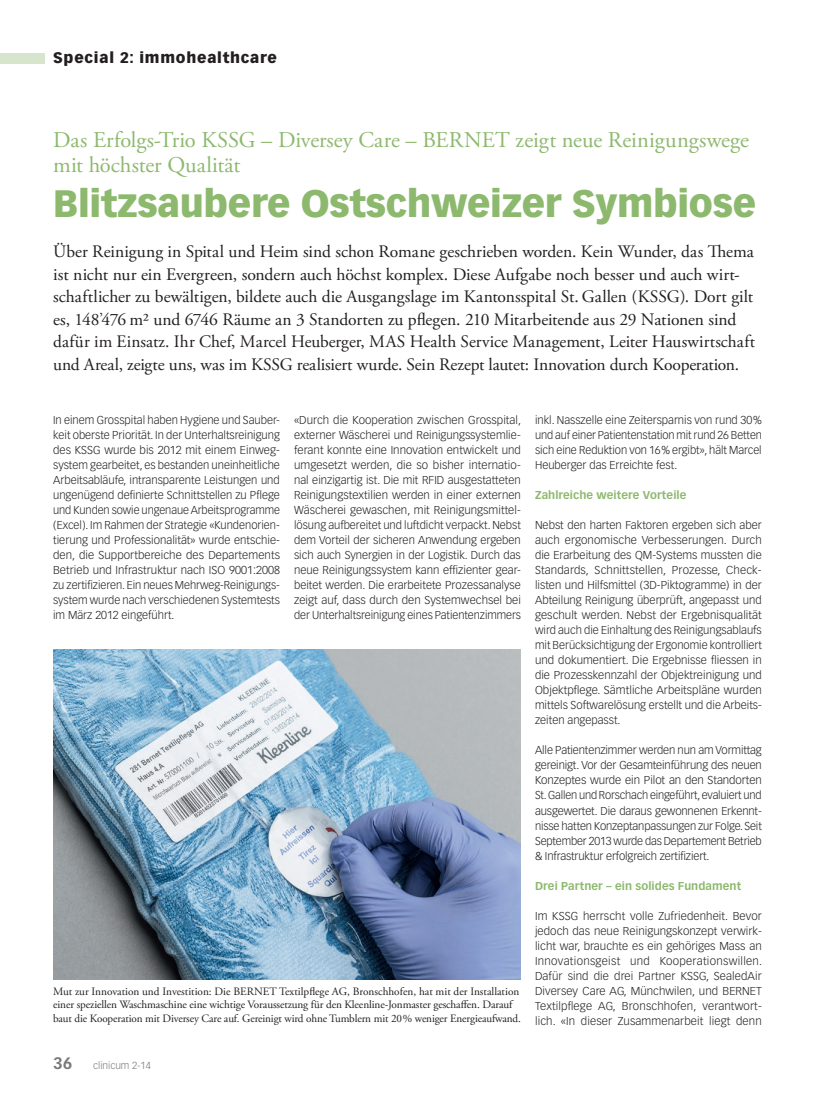
<style>
.page{position:relative;width:815px;height:1099px;background:#fff}
.page>*{position:absolute;margin:0;border:0;box-sizing:border-box;transform-origin:0 0}
.t1{font:900 37.5px "Vectora LT Std";letter-spacing:-.01em;color:#8db96e}
.t2{font:22.5px/25px "Adobe Garamond Pro";color:#8db96e}
.t3{font:17.5px/22.5px "Adobe Garamond Pro";color:#231f20}
.t4{font:900 15px "Vectora LT Std";letter-spacing:.05em;color:#231f20}
.t5{font:300 11.25px/15px "Vectora LT Std";color:#231f20;text-align:justify}
.t6{font:11.25px/13.5px "Adobe Garamond Pro";letter-spacing:-.01em;color:#231f20}
.t7{font:700 11.25px "Vectora LT Std";letter-spacing:.005em;color:#8db96e}
.t8{font:300 10px "Vectora LH";color:#76787b}
.s1{font-weight:700;font-size:16.25px}
</style>
<div class="page">
<div style="left:0;top:53px;width:45px;height:10px;background:#d8e5cd"></div>
<img style="left:53px;top:649px;width:468px;height:330px">
<h3 class="t4" style="left:53px;top:49px;width:225px">Special 2: immohealthcare</h3>
<h2 class="t2" style="left:53px;top:128px;width:697px">Das Erfolgs-Trio KSSG – Diversey Care – BERNET zeigt neue Reinigungswege mit höchster Qualität</h2>
<h1 class="t1" style="left:53px;top:180px;width:705px">Blitzsaubere Ostschweizer Symbiose</h1>
<p class="t3" style="left:53px;top:241px;width:703px">Über Reinigung in Spital und Heim sind schon Romane geschrieben worden. Kein Wunder, das Thema ist nicht nur ein Evergreen, sondern auch höchst komplex. Diese Aufgabe noch besser und auch wirt&shy;schaftlicher zu bewältigen, bildete auch die Ausgangslage im Kantonsspital St. Gallen (KSSG). Dort gilt es, 148’476 m2 und 6746 Räume an 3 Standorten zu pflegen. 210 Mitarbeitende aus 29 Nationen sind dafür im Einsatz. Ihr Chef, Marcel Heuberger, MAS Health Service Management, Leiter Hauswirtschaft und Areal, zeigte uns, was im KSSG realisiert wurde. Sein Rezept lautet: Innovation durch Kooperation.</p>
<p class="t5" style="left:53px;top:413px;width:228px">In einem Grosspital haben Hygiene und Sauber&shy;keit oberste Priorität. In der Unterhaltsreinigung des KSSG wurde bis 2012 mit einem Einweg&shy;system gearbeitet, es bestanden uneinheitliche Arbeitsabläufe, intransparente Leistungen und ungenügend definierte Schnittstellen zu Pflege und Kunden sowie ungenaue Arbeitsprogramme (Excel). Im Rahmen der Strategie «Kundenorien&shy;tierung und Professionalität» wurde entschie&shy;den, die Supportbereiche des Departements Betrieb und Infrastruktur nach ISO 9001:2008 zu zertifizieren. Ein neues Mehrweg-Reinigungs&shy;system wurde nach verschiedenen Systemtests im März 2012 eingeführt.</p>
<p class="t5" style="left:294px;top:413px;width:229px">«Durch die Kooperation zwischen Grosspital, externer Wäscherei und Reinigungssystemlie&shy;ferant konnte eine Innovation entwickelt und umgesetzt werden, die so bisher internatio&shy;nal einzigartig ist. Die mit RFID ausgestatteten Reinigungstextilien werden in einer externen Wäscherei gewaschen, mit Reinigungsmittel&shy;lösung aufbereitet und luftdicht verpackt. Nebst dem Vorteil der sicheren Anwendung ergeben sich auch Synergien in der Logistik. Durch das neue Reinigungssystem kann effizienter gear&shy;beitet werden. Die erarbeitete Prozessanalyse zeigt auf, dass durch den Systemwechsel bei der Unterhaltsreinigung eines Patientenzimmers</p>
<p class="t5" style="left:535px;top:413px;width:228px">inkl. Nasszelle eine Zeitersparnis von rund 30% und auf einer Patientenstation mit rund 26 Betten sich eine Reduktion von 16% ergibt», hält Marcel Heuberger das Erreichte fest.</p>
<p class="t7" style="left:535px;top:488px;width:153px">Zahlreiche weitere Vorteile</p>
<p class="t5" style="left:535px;top:518px;width:228px">Nebst den harten Faktoren ergeben sich aber auch ergonomische Verbesserungen. Durch die Erarbeitung des QM-Systems mussten die Standards, Schnittstellen, Prozesse, Check&shy;listen und Hilfsmittel (3D-Piktogramme) in der Abteilung Reinigung überprüft, angepasst und geschult werden. Nebst der Ergebnisqualität wird auch die Einhaltung des Reinigungsablaufs mit Berücksichtigung der Ergonomie kontrolliert und dokumentiert. Die Ergebnisse fliessen in die Prozesskennzahl der Objektreinigung und Objektpflege. Sämtliche Arbeitspläne wurden mittels Softwarelösung erstellt und die Arbeits&shy;zeiten angepasst.</p>
<p class="t5" style="left:535px;top:743px;width:228px">Alle Patientenzimmer werden nun am Vormittag gereinigt. Vor der Gesamteinführung des neuen Konzeptes wurde ein Pilot an den Standorten St. Gallen und Rorschach eingeführt, evaluiert und ausgewertet. Die daraus gewonnenen Erkennt&shy;nisse hatten Konzeptanpassungen zur Folge. Seit September 2013 wurde das Departement Betrieb &amp; Infrastruktur erfolgreich zertifiziert.</p>
<p class="t7" style="left:535px;top:878px;width:208px">Drei Partner – ein solides Fundament</p>
<p class="t5" style="left:535px;top:908px;width:229px">Im KSSG herrscht volle Zufriedenheit. Bevor jedoch das neue Reinigungskonzept verwirk&shy;licht war, brauchte es ein gehöriges Mass an Innovationsgeist und Kooperationswillen.<br>Dafür sind die drei Partner KSSG, SealedAir Diversey Care AG, Münchwilen, und BERNET Textilpflege AG, Bronschhofen, verantwort&shy;lich. «In dieser Zusammenarbeit liegt denn</p>
<p class="t6" style="left:53px;top:984px;width:469px">Mut zur Innovation und Investition: Die BERNET Textilpflege AG, Bronschhofen, hat mit der Installation einer speziellen Waschmaschine eine wichtige Voraussetzung für den Kleenline-Jonmaster geschaffen. Darauf baut die Kooperation mit Diversey Care auf. Gereinigt wird ohne Tumblern mit 20% weniger Energieaufwand.</p>
<p class="t8" style="left:53px;top:1059px;width:99px"><span class="s1">36</span> clinicum 2-14</p>
</div>
